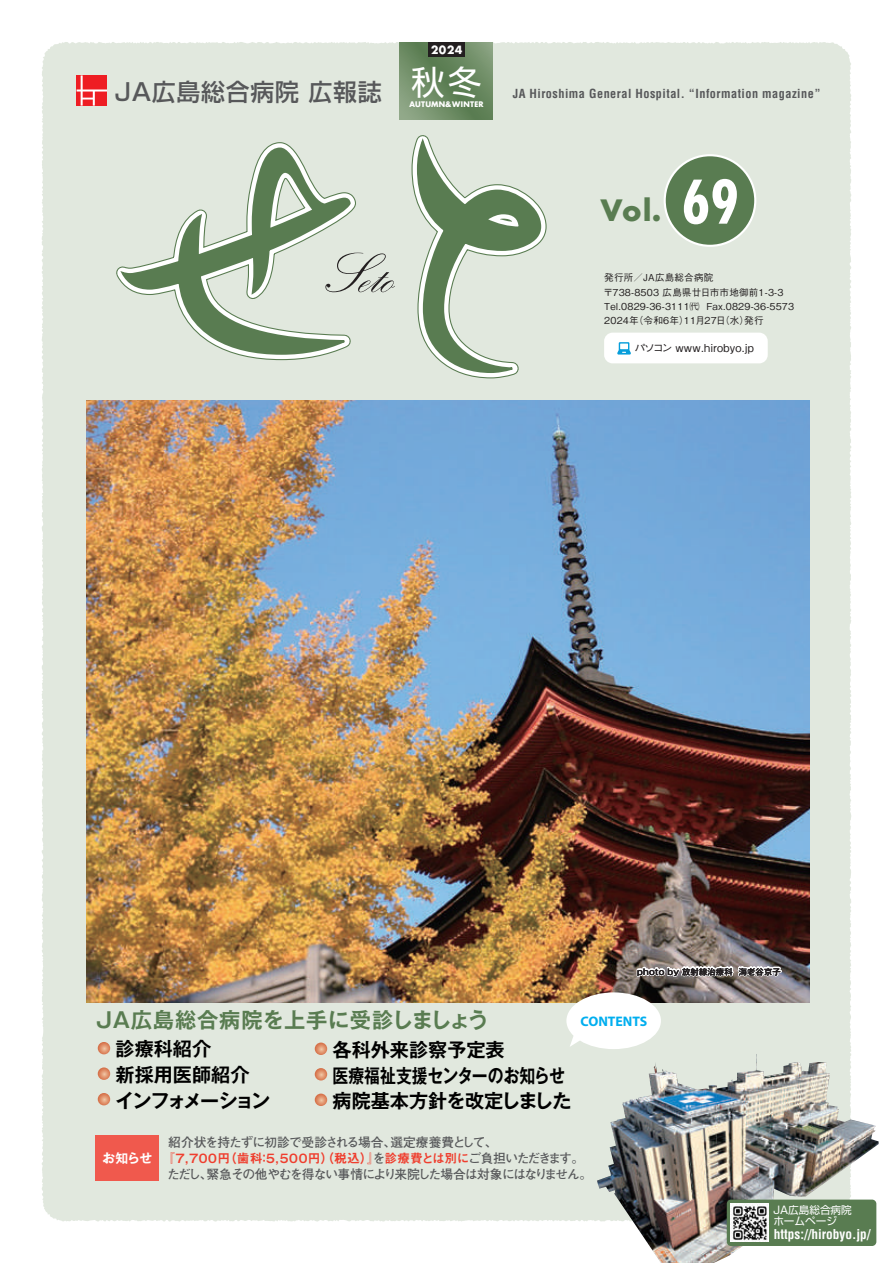
<style>
.page{position:relative;width:893px;height:1263px;background:#fff}
.page>*{position:absolute;margin:0;border:0;box-sizing:border-box;transform-origin:0 0}
.t1{font:700 55.8px "Quill Script SSK";color:#231f20}
.t2{font:33.45px "Shin Go Pro";color:#fff}
.t3{font:700 28.65px "Futura";color:#597c51}
.t4{font:500 23.85px "Shin Go Pro";letter-spacing:.03em;color:#57585a}
.t5{font:700 21.3px "Gothic MB101 Pro De";letter-spacing:.035em;color:#597c51}
.t6{font:700 19.2px/25.8px "Gothic MB101 Pro De";color:#000}
.t7{font:700 13.8px "Myriad Pro";color:#00aeef}
.t8{font:700 condensed 13.35px "Helvetica";color:#fff}
.t9{font:12.75px "Midashi Go Pro MB31";letter-spacing:-.12em;color:#ef3e2e}
.t10{font:700 12.75px "Futo Go B101 Pro";letter-spacing:-.075em;color:#57585a}
.t11{font:700 12.75px "Futo Go B101 Pro";letter-spacing:-.055em;color:#57585a}
.t12{font:700 12.75px "Gothic MB101 Pro De";color:#fff}
.t13{font:700 condensed 12.15px "Helvetica";letter-spacing:.04em;color:#57585a}
.t14{font:700 11.1px "Futura";color:#fff}
.t15{font:500 10.95px "Gothic BBB Pro";letter-spacing:.02em;color:#231f20}
.t16{font:10.65px/11.7px "Shin Go Pro";color:#fff}
.t17{font:500 9.6px/14.1px "Gothic BBB Pro";letter-spacing:.02em;color:#231f20}
.t18{font:500 8.25px "Gothic MB101 Pro";letter-spacing:.02em;color:#231f20}
.t19{font:700 7.5px "Futura";color:#fff}
.s1{font-stretch:condensed;font-size:58.5px;color:#fff}
.s2{font-family:"Futo Go B101 Pro";font-weight:700}
.s3{font-family:"Futo Go B101 Pro";font-weight:700;color:#57585a}
</style>
<div class="page">
<div style="left:42px;top:42px;width:809px;height:1179px;background:#e1e8de"></div>
<img style="left:87px;top:401px;width:723px;height:601px">
<img style="left:597px;top:1054px;width:282px;height:209px">
<div style="left:604px;top:333px;width:164px;height:30px;background:#fff;border-radius:9px"></div>
<div style="left:96px;top:136px;width:307px;height:231px;background:#e1e8de"></div>
<div style="left:405px;top:102px;width:189px;height:283px;background:#e1e8de"></div>
<div style="left:100px;top:138px;width:293px;height:226px;background:#e1e8de"></div>
<div style="left:407px;top:108px;width:174px;height:275px;background:#e1e8de"></div>
<svg style="left:118px;top:146px;width:236px;height:210px"></svg>
<svg style="left:252px;top:159px;width:83px;height:87px"></svg>
<svg style="left:416px;top:135px;width:126px;height:239px"></svg>
<svg style="left:77px;top:75px;width:30px;height:31px"></svg>
<div style="left:665px;top:155px;width:90px;height:91px;background:#597c51;border-radius:50%"></div>
<div style="left:664px;top:154px;width:92px;height:93px;border:2px solid #fff;border-radius:50%"></div>
<svg style="left:617px;top:342px;width:14px;height:13px"></svg>
<svg style="left:400px;top:43px;width:93px;height:76px"></svg>
<div style="left:428px;top:43px;width:37px;height:14px;background:#231f20"></div>
<svg style="left:636px;top:959px;width:147px;height:36px"></svg>
<svg style="left:315px;top:1042px;width:12px;height:13px"></svg>
<svg style="left:315px;top:1068px;width:12px;height:12px"></svg>
<svg style="left:315px;top:1093px;width:12px;height:13px"></svg>
<svg style="left:98px;top:1042px;width:12px;height:12px"></svg>
<svg style="left:98px;top:1067px;width:12px;height:13px"></svg>
<svg style="left:98px;top:1093px;width:12px;height:12px"></svg>
<div style="left:96px;top:1135px;width:63px;height:45px;background:#f0594d"></div>
<div style="left:727px;top:1199px;width:149px;height:47px;background:#597c51;border-radius:4px"></div>
<img style="left:730px;top:1204px;width:38px;height:37px">
<div style="left:566px;top:992px;width:95px;height:57px;background:#fff;border-radius:50%"></div>
<svg style="left:570px;top:1032px;width:14px;height:15px"></svg>
<h3 class="t4" style="left:115px;top:72px;width:268px">JA広島総合病院 広報誌</h3>
<p class="t14" style="left:431px;top:42px;width:33px">2024</p>
<h2 class="t2" style="left:411px;top:55px;width:72px">秋冬</h2>
<p class="t19" style="left:409px;top:99px;width:76px">AUTUMN&amp;WINTER</p>
<h1 class="t1" style="left:324px;top:244px;width:72px">Seto</h1>
<p class="t13" style="left:513px;top:86px;width:309px">JA Hiroshima General Hospital. “Information magazine”</p>
<h3 class="t3" style="left:599px;top:190px;width:141px">Vol. <span class="s1">69</span></h3>
<p class="t17" style="left:603px;top:270px;width:192px">発行所／JA広島総合病院<br>〒738-8503 広島県廿日市市地御前1-3-3<br>Tel.0829-36-3111㈹ Fax.0829-36-5573<br>2024年（令和6年）11月27日（水）発行</p>
<p class="t15" style="left:634px;top:339px;width:121px">パソコン www.hirobyo.jp</p>
<p class="t18" style="left:637px;top:964px;width:145px">photo by 放射線治療科 海老谷京子</p>
<h3 class="t5" style="left:96px;top:1002px;width:395px">JA広島総合病院を上手に受診しましょう</h3>
<h3 class="t6" style="left:333px;top:1034px;width:241px">各科外来診察予定表<br>医療福祉支援センターのお知らせ病院基本方針を改定しました</h3>
<h3 class="t6" style="left:115px;top:1033px;width:156px">診療科紹介<br>新採用医師紹介インフォメーション</h3>
<h3 class="t7" style="left:580px;top:1012px;width:68px">CONTENTS</h3>
<h3 class="t12" style="left:102px;top:1147px;width:51px">お知らせ</h3>
<h3 class="t11" style="left:168px;top:1132px;width:331px">紹介状を持たずに初診で受診される場合、選定療養費として、</h3>
<h3 class="t9" style="left:162px;top:1148px;width:424px"><span class="s2">『</span>７，７００円（歯科：５，５００円）（税込）<span class="s2">』</span><span class="s3">を</span>診療費とは別に<span class="s3">ご負担いただきます。</span></h3>
<h3 class="t10" style="left:167px;top:1163px;width:426px">ただし、緊急その他やむを得ない事情により来院した場合は対象にはなりません。</h3>
<p class="t16" style="left:773px;top:1202px;width:80px">JA広島総合病院ホームページ</p>
<h3 class="t8" style="left:774px;top:1226px;width:98px">https://hirobyo.jp/</h3>
</div>
